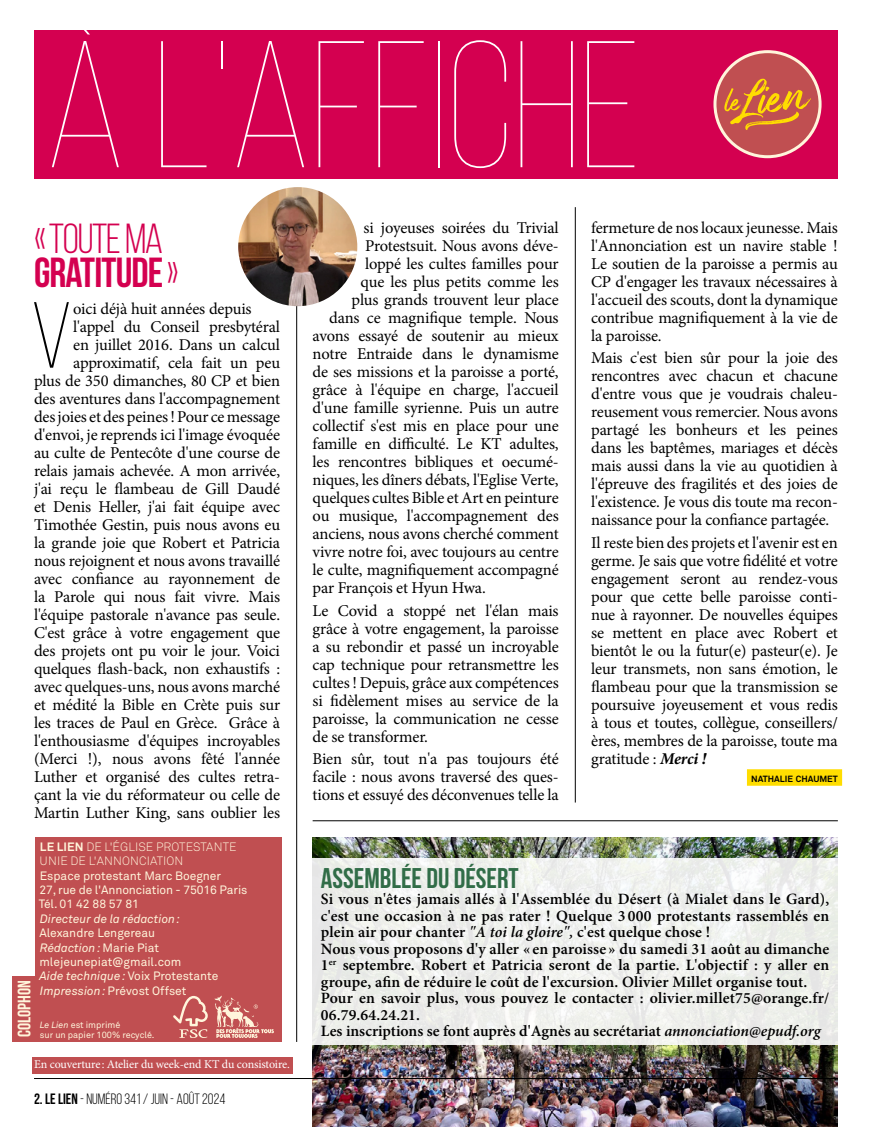
<style>
.page{position:relative;width:872px;height:1127px;background:#fff}
.page>*{position:absolute;margin:0;border:0;box-sizing:border-box;transform-origin:0 0}
.t1{font:100 180px "Bebas Neue";color:#fff}
.t2{font:300 93.6px "Bebas Neue";color:#000}
.t3{font:42px/34.5px "Bebas Neue";letter-spacing:-.03em;color:#d40050}
.t4{font:700 28.5px "Bebas Neue";color:#316d48}
.t5{font:700 18px "Bebas Neue";color:#fff5db}
.t6{font:16.5px/18px "Minion Pro";letter-spacing:-.01em;color:#000;text-align:justify}
.t7{font:600 15.75px/16.5px "Minion Pro";letter-spacing:.01em;color:#000}
.t8{font:15px "Bebas Neue";color:#000}
.t9{font:12px/14.4px "Akkurat Std";color:#fff5db}
.t10{font:300 12px/14.4px "Akkurat Std";letter-spacing:.01em;color:#fff5db}
.t11{font:12px "Minion Pro";letter-spacing:-.015em;color:#fff}
.t12{font:italic 12px "Akkurat Std";color:#fff5db}
.t13{font:9px/10.5px "Akkurat Std";color:#fff5db}
.t14{font:700 8.85px "Akkurat Std";color:#000}
.s1{font-weight:700}
.s2{font-style:italic}
.s3{font-weight:700;font-style:italic}
</style>
<div class="page">
<img style="left:313px;top:837px;width:524px;height:290px">
<div style="left:312px;top:858px;width:525px;height:186px;background:linear-gradient(to right,#eeefed,#eff1ed)"></div>
<hr style="left:575px;top:207px;width:1px;height:595px;background:#000">
<hr style="left:296px;top:221px;width:1px;height:821px;background:#000">
<div style="left:747px;top:769px;width:95px;height:17px;background:#fd0"></div>
<div style="left:32px;top:1057px;width:260px;height:16px;background:#c04f51"></div>
<hr style="left:313px;top:820px;width:525px;height:1px;background:#000">
<hr style="left:34px;top:1078px;width:804px;height:1px;background:#000">
<div style="left:34px;top:30px;width:804px;height:149px;background:#d40050"></div>
<div style="left:715px;top:52px;width:105px;height:105px;background:#c04f51;border-radius:50%"></div>
<div style="left:713px;top:50px;width:108px;height:108px;border:3px solid #fff5db;border-radius:50%"></div>
<svg style="left:724px;top:79px;width:87px;height:51px"></svg>
<div style="left:35px;top:837px;width:246px;height:204px;background:#c04f51"></div>
<div style="left:13px;top:976px;width:22px;height:65px;background:#c04f51"></div>
<svg style="left:173px;top:996px;width:35px;height:42px"></svg>
<svg style="left:214px;top:995px;width:60px;height:43px"></svg>
<img style="left:238px;top:187px;width:119px;height:119px;border-radius:60px">
<h1 class="t1" style="left:45px;top:10px;width:598px">à L'AFFICHE</h1>
<h3 class="t3" style="left:34px;top:221px;width:146px">«TOUTE MA<br><span class="s1">GRATITUDE</span>»</h3>
<h2 class="t2" style="left:31px;top:286px;width:43px">V</h2>
<p class="t6" style="left:73px;top:299px;width:180px">oici déjà huit années depuis</p>
<p class="t6" style="left:73px;top:317px;width:208px">l'appel du Conseil presbytéral</p>
<p class="t6" style="left:73px;top:335px;width:208px">en juillet 2016. Dans un calcul</p>
<p class="t6" style="left:73px;top:353px;width:208px">approximatif, cela fait un peu</p>
<p class="t6" style="left:34px;top:371px;width:248px">plus de 350 dimanches, 80 CP et bien</p>
<p class="t6" style="left:34px;top:389px;width:247px">des aventures dans l'accompagnement</p>
<p class="t6" style="left:34px;top:407px;width:247px">des joies et des peines ! Pour ce message</p>
<p class="t6" style="left:34px;top:425px;width:248px">d'envoi, je reprends ici l'image évoquée</p>
<p class="t6" style="left:34px;top:443px;width:247px">au culte de Pentecôte d'une course de</p>
<p class="t6" style="left:34px;top:461px;width:247px">relais jamais achevée. A mon arrivée,</p>
<p class="t6" style="left:34px;top:479px;width:247px">j'ai reçu le flambeau de Gill Daudé</p>
<p class="t6" style="left:34px;top:497px;width:247px">et Denis Heller, j'ai fait équipe avec</p>
<p class="t6" style="left:34px;top:515px;width:248px">Timothée Gestin, puis nous avons eu</p>
<p class="t6" style="left:34px;top:533px;width:247px">la grande joie que Robert et Patricia</p>
<p class="t6" style="left:34px;top:551px;width:248px">nous rejoignent et nous avons travaillé</p>
<p class="t6" style="left:34px;top:569px;width:247px">avec confiance au rayonnement de</p>
<p class="t6" style="left:34px;top:587px;width:247px">la Parole qui nous fait vivre. Mais</p>
<p class="t6" style="left:34px;top:605px;width:248px">l'équipe pastorale n'avance pas seule.</p>
<p class="t6" style="left:34px;top:623px;width:247px">C'est grâce à votre engagement que</p>
<p class="t6" style="left:34px;top:641px;width:247px">des projets ont pu voir le jour. Voici</p>
<p class="t6" style="left:34px;top:659px;width:247px">quelques flash-back, non exhaustifs :</p>
<p class="t6" style="left:34px;top:677px;width:248px">avec quelques-uns, nous avons marché</p>
<p class="t6" style="left:34px;top:695px;width:248px">et médité la Bible en Crète puis sur</p>
<p class="t6" style="left:34px;top:713px;width:248px">les traces de Paul en Grèce. Grâce à</p>
<p class="t6" style="left:34px;top:731px;width:248px">l'enthousiasme d'équipes incroyables</p>
<p class="t6" style="left:34px;top:749px;width:248px">(Merci !), nous avons fêté l'année</p>
<p class="t6" style="left:34px;top:767px;width:248px">Luther et organisé des cultes retra-</p>
<p class="t6" style="left:34px;top:785px;width:247px">çant la vie du réformateur ou celle de</p>
<p class="t6" style="left:34px;top:803px;width:247px">Martin Luther King, sans oublier les</p>
<p class="t5" style="left:14px;top:1037px;width:58px;rotate:-90deg">COLOPHON</p>
<p class="t10" style="left:40px;top:839px;width:198px"><span class="s1">LE LIEN</span> DE L'ÉGLISE PROTESTANTE<br>UNIE DE L'ANNONCIATION</p>
<p class="t9" style="left:39px;top:868px;width:210px">Espace protestant Marc Boegner<br>27, rue de l'Annonciation - 75016 Paris<br>Tél. 01 42 88 57 81</p>
<p class="t12" style="left:40px;top:911px;width:142px">Directeur de la rédaction:</p>
<p class="t9" style="left:39px;top:926px;width:180px">Alexandre Lengereau<br><span class="s2">Rédaction:</span> Marie Piat mlejeunepiat@gmail.com<br><span class="s2">Aide technique:</span> Voix Protestante<br><span class="s2">Impression:</span> Prévost Offset</p>
<p class="t13" style="left:40px;top:1019px;width:116px"><span class="s2">Le Lien</span> est imprimé<br>sur un papier 100% recyclé.</p>
<p class="t11" style="left:34px;top:1056px;width:257px">En couverture: Atelier du week-end KT du consistoire.</p>
<p class="t8" style="left:34px;top:1091px;width:193px"><span class="s1">2. LE LIEN</span> - NUMÉRO 341 / JUIN - AOÛT 2024</p>
<p class="t6" style="left:364px;top:219px;width:196px">si joyeuses soirées du Trivial</p>
<p class="t6" style="left:365px;top:237px;width:195px">Protestsuit. Nous avons déve-</p>
<p class="t6" style="left:365px;top:255px;width:195px">loppé les cultes familles pour</p>
<p class="t6" style="left:361px;top:273px;width:200px">que les plus petits comme les</p>
<p class="t6" style="left:352px;top:291px;width:209px">plus grands trouvent leur place</p>
<p class="t6" style="left:329px;top:309px;width:231px">dans ce magnifique temple. Nous</p>
<p class="t6" style="left:313px;top:327px;width:247px">avons essayé de soutenir au mieux</p>
<p class="t6" style="left:313px;top:345px;width:248px">notre Entraide dans le dynamisme</p>
<p class="t6" style="left:313px;top:363px;width:247px">de ses missions et la paroisse a porté,</p>
<p class="t6" style="left:313px;top:381px;width:247px">grâce à l'équipe en charge, l'accueil</p>
<p class="t6" style="left:313px;top:399px;width:247px">d'une famille syrienne. Puis un autre</p>
<p class="t6" style="left:313px;top:417px;width:248px">collectif s'est mis en place pour une</p>
<p class="t6" style="left:313px;top:435px;width:248px">famille en difficulté. Le KT adultes,</p>
<p class="t6" style="left:313px;top:453px;width:248px">les rencontres bibliques et oecumé-</p>
<p class="t6" style="left:313px;top:471px;width:247px">niques, les dîners débats, l'Eglise Verte,</p>
<p class="t6" style="left:313px;top:489px;width:247px">quelques cultes Bible et Art en peinture</p>
<p class="t6" style="left:313px;top:507px;width:248px">ou musique, l'accompagnement des</p>
<p class="t6" style="left:313px;top:525px;width:248px">anciens, nous avons cherché comment</p>
<p class="t6" style="left:313px;top:543px;width:247px">vivre notre foi, avec toujours au centre</p>
<p class="t6" style="left:313px;top:561px;width:248px">le culte, magnifiquement accompagné</p>
<p class="t6" style="left:313px;top:579px;width:175px">par François et Hyun Hwa.</p>
<p class="t6" style="left:313px;top:601px;width:248px">Le Covid a stoppé net l'élan mais grâce à votre engagement, la paroisse a su rebondir et passé un incroyable cap technique pour retransmettre les cultes ! Depuis, grâce aux compétences si fidèlement mises au service de la paroisse, la communication ne cesse de se transformer.</p>
<p class="t6" style="left:313px;top:750px;width:248px">Bien sûr, tout n'a pas toujours été facile : nous avons traversé des ques&shy;tions et essuyé des déconvenues telle la</p>
<p class="t6" style="left:591px;top:219px;width:248px">fermeture de nos locaux jeunesse. Mais l'Annonciation est un navire stable !<br>Le soutien de la paroisse a permis au CP d'engager les travaux nécessaires à l'accueil des scouts, dont la dynamique contribue magnifiquement à la vie de la paroisse.</p>
<p class="t6" style="left:591px;top:349px;width:248px">Mais c'est bien sûr pour la joie des rencontres avec chacun et chacune d'entre vous que je voudrais chaleu&shy;reusement vous remercier. Nous avons partagé les bonheurs et les peines dans les baptêmes, mariages et décès mais aussi dans la vie au quotidien à l'épreuve des fragilités et des joies de l'existence. Je vous dis toute ma recon&shy;naissance pour la confiance partagée.</p>
<p class="t6" style="left:591px;top:533px;width:248px">Il reste bien des projets et l'avenir est en germe. Je sais que votre fidélité et votre engagement seront au rendez-vous pour que cette belle paroisse conti&shy;nue à rayonner. De nouvelles équipes se mettent en place avec Robert et bientôt le ou la futur(e) pasteur(e). Je leur transmets, non sans émotion, le flambeau pour que la transmission se poursuive joyeusement et vous redis à tous et toutes, collègue, conseillers/ ères, membres de la paroisse, toute ma gratitude : <span class="s3">Merci !</span></p>
<p class="t14" style="left:751px;top:773px;width:88px">NATHALIE CHAUMET</p>
<h3 class="t4" style="left:321px;top:862px;width:199px">ASSEMBLÉE DU DÉSERT</h3>
<p class="t7" style="left:321px;top:891px;width:510px">Si vous n'êtes jamais allés à l'Assemblée du Désert (à Mialet dans le Gard), c'est une occasion à ne pas rater ! Quelque 3 000 protestants rassemblés en plein air pour chanter <span class="s2">"A toi la gloire",</span> c'est quelque chose !<br>Nous vous proposons d'y aller « en paroisse » du samedi 31 août au dimanche 1<sup>er</sup> septembre. Robert et Patricia seront de la partie. L'objectif : y aller en groupe, afin de réduire le coût de l'excursion. Olivier Millet organise tout.<br>Pour en savoir plus, vous pouvez le contacter : olivier.millet75@orange.fr/ 06.79.64.24.21.<br>Les inscriptions se font auprès d'Agnès au secrétariat <span class="s2">annonciation@epudf.org</span></p>
</div>
